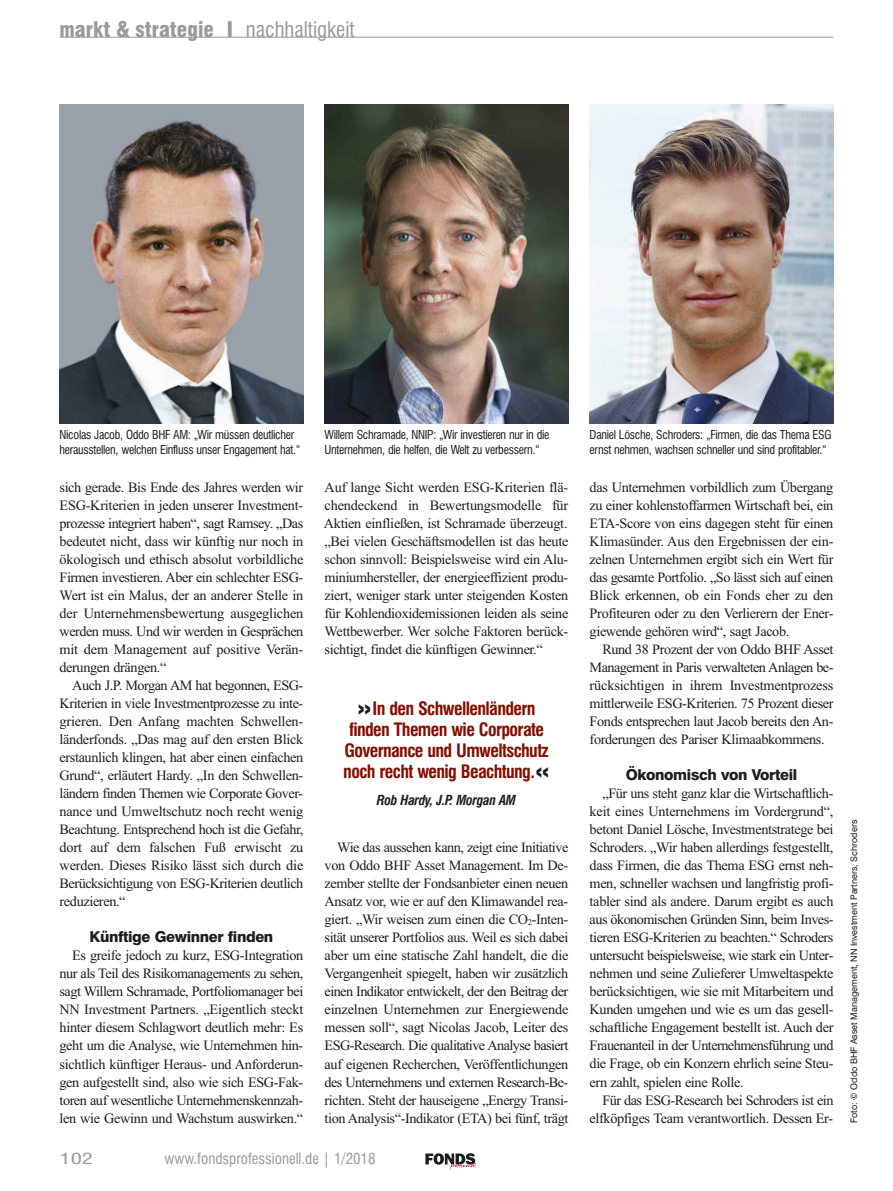
<style>
.page{position:relative;width:893px;height:1191px;background:#fff}
.page>*{position:absolute;margin:0;border:0;box-sizing:border-box;transform-origin:0 0}
.t1{font:900 condensed 21px "Swiss 721 BT";color:#9a9a9a}
.t2{font:700 condensed 18px/21px "Swiss 721 BT";letter-spacing:-.035em;color:#840e00;text-align:center}
.t3{font:800 15px "Swiss 721 BT";letter-spacing:-.025em;color:#1d1d1b}
.t4{font:condensed 15px "Swiss 721 BT";color:#9a9a9a}
.t5{font:condensed 15px "Swiss 721 BT";color:#9a9a9a;scale:1.5 1}
.t6{font:14.25px/18px "Times New Roman";letter-spacing:-.025em;color:#1d1d1b;text-align:justify}
.t7{font:italic 700 condensed 13.5px "Swiss 721 BT";letter-spacing:-.025em;color:#1d1d1b}
.t8{font:condensed 12px/15.8px "Swiss 721 BT";letter-spacing:-.025em;color:#1d1d1b}
.t9{font:9px "Swiss 721 BT";color:#1d1d1b}
.s1{font-weight:400}
.s2{font-weight:900;font-size:27px;color:#1d1d1b}
.s3{font-size:8.55px}
</style>
<div class="page">
<svg style="left:425px;top:1153px;width:51px;height:16px"></svg>
<hr style="left:60px;top:37px;width:773px;height:1px;background:#9a9a9a">
<img style="left:325px;top:104px;width:243px;height:319px">
<img style="left:60px;top:104px;width:243px;height:319px">
<img style="left:590px;top:104px;width:243px;height:319px">
<h1 class="t1" style="left:60px;top:18px;width:297px">markt &amp; strategie I <span class="s1">nachhaltigkeit</span></h1>
<p class="t8" style="left:60px;top:426px;width:242px">Nicolas Jacob, Oddo BHF AM: „Wir müssen deutlicher herausstellen, welchen Einfluss unser Engagement hat.“</p>
<p class="t8" style="left:590px;top:426px;width:243px">Daniel Lösche, Schroders: „Firmen, die das Thema ESG ernst nehmen, wachsen schneller und sind profitabler.“</p>
<p class="t8" style="left:325px;top:426px;width:226px">Willem Schramade, NNIP: „Wir investieren nur in die<br>Unternehmen, die helfen, die Welt zu verbessern.“</p>
<p class="t6" style="left:60px;top:478px;width:245px">sich gerade. Bis Ende des Jahres werden wir ESG-Kriterien in jeden unserer Investment&shy;prozesse integriert haben“, sagt Ramsey. „Das bedeutet nicht, dass wir künftig nur noch in ökologisch und ethisch absolut vorbildliche Firmen investieren. Aber ein schlechter ESG-Wert ist ein Malus, der an anderer Stelle in der Unternehmensbewertung ausgeglichen werden muss. Und wir werden in Gesprächen mit dem Management auf positive Verän&shy;derungen drängen.“</p>
<p class="t6" style="left:60px;top:676px;width:245px;text-indent:13px">Auch J.P. Morgan AM hat begonnen, ESG-Kriterien in viele Investmentprozesse zu inte&shy;grieren. Den Anfang machten Schwellen&shy;länderfonds. „Das mag auf den ersten Blick erstaunlich klingen, hat aber einen einfachen Grund“, erläutert Hardy. „In den Schwellen&shy;ländern finden Themen wie Corporate Gover&shy;nance und Umweltschutz noch recht wenig Beachtung. Entsprechend hoch ist die Gefahr, dort auf dem falschen Fuß erwischt zu werden. Dieses Risiko lässt sich durch die Berücksichtigung von ESG-Kriterien deutlich reduzieren.“</p>
<p class="t3" style="left:90px;top:928px;width:185px">Künftige Gewinner finden</p>
<p class="t6" style="left:59px;top:946px;width:245px;text-indent:13px">Es greife jedoch zu kurz, ESG-Integration nur als Teil des Risikomanagements zu sehen, sagt Willem Schramade, Portfoliomanager bei NN Investment Partners. „Eigentlich steckt hinter diesem Schlagwort deutlich mehr: Es geht um die Analyse, wie Unternehmen hin&shy;sichtlich künftiger Heraus- und Anforderun&shy;gen aufgestellt sind, also wie sich ESG-Fak&shy;toren auf wesentliche Unternehmenskennzah&shy;len wie Gewinn und Wachstum auswirken.“</p>
<p class="t6" style="left:324px;top:478px;width:246px">Auf lange Sicht werden ESG-Kriterien flä&shy;chendeckend in Bewertungsmodelle für Aktien einfließen, ist Schramade überzeugt. „Bei vielen Geschäftsmodellen ist das heute schon sinnvoll: Beispielsweise wird ein Alu&shy;miniumhersteller, der energieeffizient produ&shy;ziert, weniger stark unter steigenden Kosten für Kohlendioxidemissionen leiden als seine Wettbewerber. Wer solche Faktoren berück&shy;sichtigt, findet die künftigen Gewinner.“</p>
<p class="t2" style="left:343px;top:698px;width:208px"><span class="s2">»</span>In den Schwellenländern finden Themen wie Corporate<br>Governance und Umweltschutz noch recht wenig Beachtung.<span class="s2">«</span></p>
<p class="t7" style="left:377px;top:793px;width:141px">Rob Hardy, J.P. Morgan AM</p>
<p class="t6" style="left:325px;top:838px;width:245px;text-indent:13px">Wie das aussehen kann, zeigt eine Initiative von Oddo BHF Asset Management. Im De&shy;zember stellte der Fondsanbieter einen neuen Ansatz vor, wie er auf den Klimawandel rea&shy;giert. „Wir weisen zum einen die CO<span class="s3">2</span>-Inten&shy;sität unserer Portfolios aus. Weil es sich dabei aber um eine statische Zahl handelt, die die Vergangenheit spiegelt, haben wir zusätzlich einen Indikator entwickelt, der den Beitrag der einzelnen Unternehmen zur Energiewende messen soll“, sagt Nicolas Jacob, Leiter des ESG-Research. Die qualitative Analyse basiert auf eigenen Recherchen, Veröffentlichungen des Unternehmens und externen Research-Be&shy;richten. Steht der hauseigene „Energy Transi&shy;tion Analysis“-Indikator (ETA) bei fünf, trägt</p>
<p class="t5" style="left:60px;top:1149px;width:24px">102</p>
<p class="t4" style="left:164px;top:1150px;width:213px">www.fondsprofessionell.de | 1/2018</p>
<p class="t6" style="left:590px;top:478px;width:245px">das Unternehmen vorbildlich zum Übergang zu einer kohlenstoffarmen Wirtschaft bei, ein ETA-Score von eins dagegen steht für einen Klimasünder. Aus den Ergebnissen der ein&shy;zelnen Unternehmen ergibt sich ein Wert für das gesamte Portfolio. „So lässt sich auf einen Blick erkennen, ob ein Fonds eher zu den Profiteuren oder zu den Verlierern der Ener&shy;giewende gehören wird“, sagt Jacob.</p>
<p class="t6" style="left:590px;top:640px;width:245px;text-indent:13px">Rund 38 Prozent der von Oddo BHF Asset Management in Paris verwalteten Anlagen be&shy;rücksichtigen in ihrem Investmentprozess mittlerweile ESG-Kriterien. 75 Prozent dieser Fonds entsprechen laut Jacob bereits den An&shy;forderungen des Pariser Klimaabkommens.</p>
<p class="t3" style="left:626px;top:766px;width:173px">Ökonomisch von Vorteil</p>
<p class="t6" style="left:590px;top:784px;width:245px;text-indent:13px">„Für uns steht ganz klar die Wirtschaftlich&shy;keit eines Unternehmens im Vordergrund“, betont Daniel Lösche, Investmentstratege bei Schroders. „Wir haben allerdings festgestellt, dass Firmen, die das Thema ESG ernst neh&shy;men, schneller wachsen und langfristig profi&shy;tabler sind als andere. Darum ergibt es auch aus ökonomischen Gründen Sinn, beim Inves&shy;tieren ESG-Kriterien zu beachten.“ Schroders untersucht beispielsweise, wie stark ein Unter&shy;nehmen und seine Zulieferer Umweltaspekte berücksichtigen, wie sie mit Mitarbeitern und Kunden umgehen und wie es um das gesell&shy;schaftliche Engagement bestellt ist. Auch der Frauenanteil in der Unternehmensführung und die Frage, ob ein Konzern ehrlich seine Steu&shy;ern zahlt, spielen eine Rolle.</p>
<p class="t6" style="left:590px;top:1090px;width:245px;text-align:right">Für das ESG-Research bei Schroders ist ein elfköpfiges Team verantwortlich. Dessen Er-</p>
<p class="t9" style="left:849px;top:1123px;width:304px;rotate:-90deg">Foto: © Oddo BHF Asset Management, NN Investment Partners, Schroders</p>
</div>
